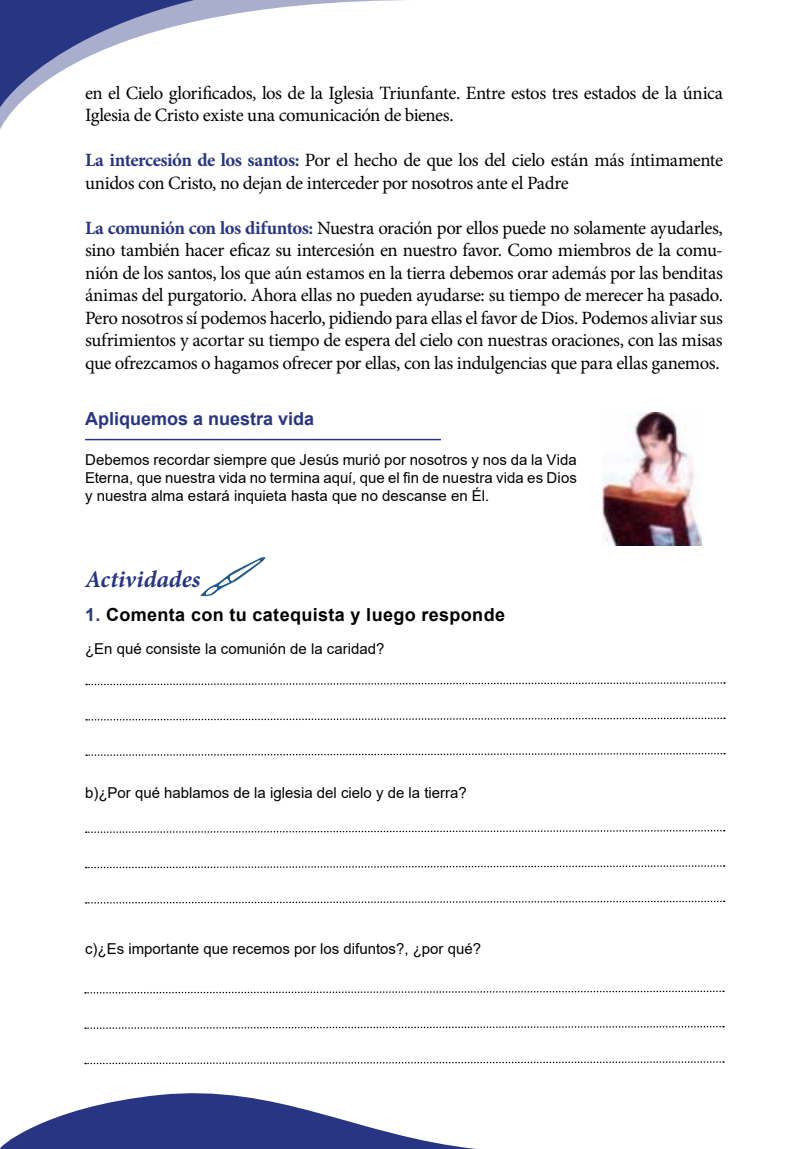
<style>
.page{position:relative;width:808px;height:1149px;background:#fff}
.page>*{position:absolute;margin:0;border:0;box-sizing:border-box;transform-origin:0 0}
.t1{font:italic 700 24px "Minion Pro";letter-spacing:.005em;color:#283583}
.t2{font:18.75px/22.5px "Minion Pro";letter-spacing:-.025em;color:#000}
.t3{font:700 18px "Arial";letter-spacing:.02em;color:#000}
.t4{font:700 18px "Arial";color:#283583}
.t5{font:15px/18px "Arial";color:#000;text-align:justify}
.s1{font-weight:700;color:#283583}
.s2{color:#283583}
</style>
<div class="page">
<svg style="left:0;top:1093px;width:468px;height:55px"></svg>
<svg style="left:1px;top:0;width:403px;height:128px"></svg>
<svg style="left:0;top:0;width:1px;height:130px"></svg>
<hr style="left:85px;top:438px;width:356px;height:2px;background:#283583">
<img style="left:603px;top:412px;width:99px;height:133px">
<svg style="left:85px;top:990px;width:639px;height:3px"></svg>
<svg style="left:85px;top:1025px;width:639px;height:4px"></svg>
<svg style="left:85px;top:1061px;width:639px;height:3px"></svg>
<svg style="left:200px;top:557px;width:65px;height:39px"></svg>
<svg style="left:86px;top:830px;width:639px;height:3px"></svg>
<svg style="left:86px;top:865px;width:639px;height:3px"></svg>
<svg style="left:86px;top:900px;width:639px;height:4px"></svg>
<svg style="left:86px;top:682px;width:639px;height:3px"></svg>
<svg style="left:86px;top:717px;width:639px;height:4px"></svg>
<svg style="left:86px;top:752px;width:639px;height:4px"></svg>
<p class="t2" style="left:85px;top:82px;width:639px">en el Cielo glorificados, los de la Iglesia Triunfante. Entre estos tres estados de la única<br>Iglesia de Cristo existe una comunicación de bienes.</p>
<p class="t2" style="left:85px;top:149px;width:639px"><span class="s1">La intercesión de los santos:</span> Por el hecho de que los del cielo están más íntimamente unidos con Cristo, no dejan de interceder por nosotros ante el Padre</p>
<p class="t2" style="left:85px;top:217px;width:639px;text-align:justify"><span class="s1">La comunión con los difuntos:</span> Nuestra oración por ellos puede no solamente ayudarles, sino también hacer eficaz su intercesión en nuestro favor. Como miembros de la comu&shy;nión de los santos, los que aún estamos en la tierra debemos orar además por las benditas ánimas del purgatorio. Ahora ellas no pueden ayudarse: su tiempo de merecer ha pasado.<br>Pero nosotros sí podemos hacerlo, pidiendo para ellas el favor de Dios. Podemos aliviar sus sufrimientos y acortar su tiempo de espera del cielo con nuestras oraciones, con las misas que ofrezcamos o hagamos ofrecer por ellas, con las indulgencias que para ellas ganemos.</p>
<p class="t4" style="left:85px;top:406px;width:231px">Apliquemos a nuestra vida</p>
<p class="t5" style="left:85px;top:450px;width:493px">Debemos recordar siempre que Jesús murió por nosotros y nos da la Vida Eterna, que nuestra vida no termina aquí, que el fin de nuestra vida es Dios y nuestra alma estará inquieta hasta que no descanse en Él.</p>
<p class="t1" style="left:85px;top:562px;width:117px">Actividades</p>
<p class="t3" style="left:85px;top:601px;width:421px"><span class="s2">1.</span> Comenta con tu catequista y luego responde</p>
<p class="t5" style="left:85px;top:639px;width:301px">¿En qué consiste la comunión de la caridad?</p>
<p class="t5" style="left:85px;top:783px;width:383px">b)¿Por qué hablamos de la iglesia del cielo y de la tierra?</p>
<p class="t5" style="left:85px;top:939px;width:397px">c)¿Es importante que recemos por los difuntos?, ¿por qué?</p>
</div>
